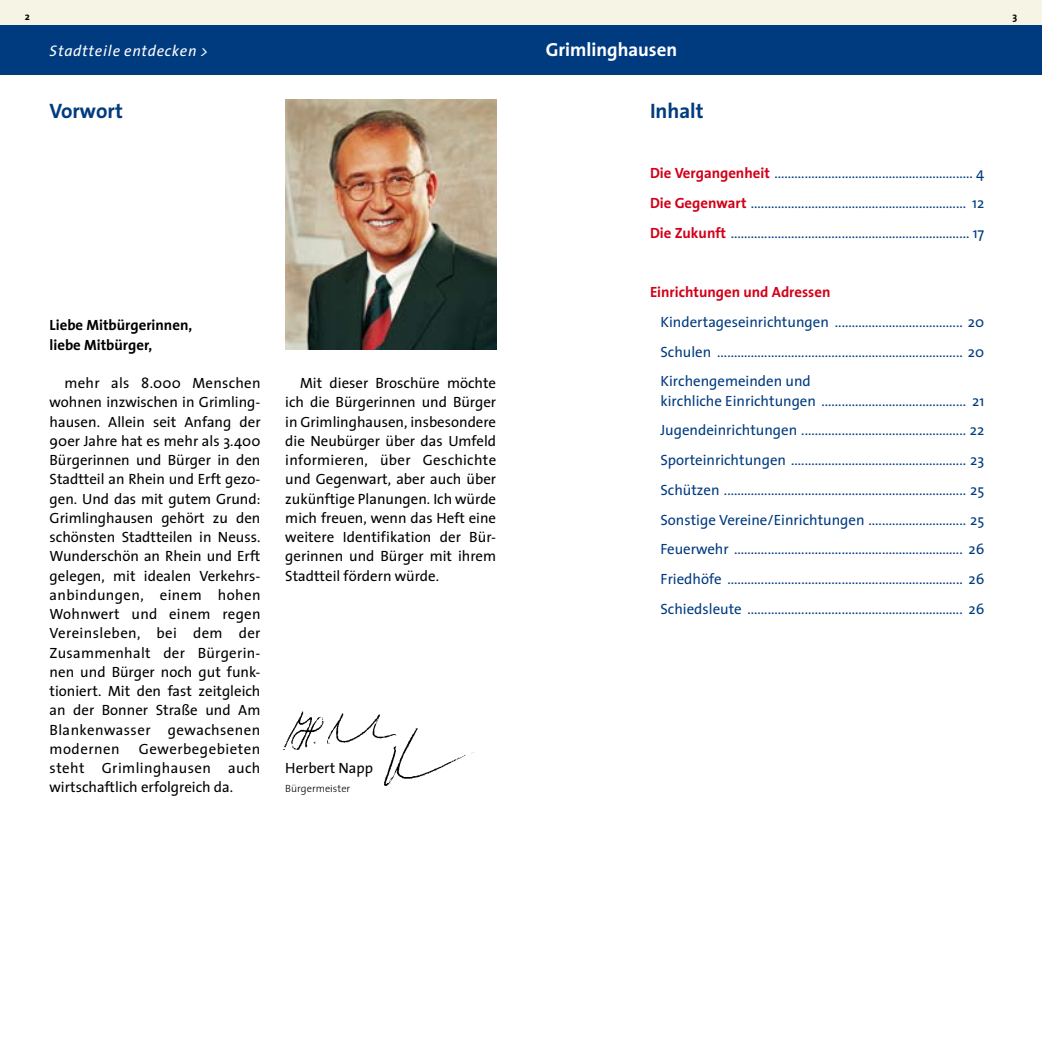
<style>
.page{position:relative;width:1042px;height:1042px;background:#fff}
.page>*{position:absolute;margin:0;border:0;box-sizing:border-box;transform-origin:0 0}
.t1{font:700 21px "Thesis Sans";color:#003b7f}
.t2{font:700 18.9px "Thesis Sans";color:#fff}
.t3{font:italic 15.4px "Thesis Sans";color:#fff}
.t4{font:14.88px/29.8px "Thesis Sans";color:#003b7f;text-align:justify}
.t5{font:14.88px/19.2px "Thesis Sans";color:#000;text-align:justify}
.t6{font:700 14.88px/19.2px "Thesis Sans";color:#000}
.t7{font:700 14.88px "Thesis Sans";color:#d20019}
.t8{font:300 10.5px "Thesis Sans";color:#000}
.s1{font-weight:700;color:#d20019}
</style>
<div class="page">
<div style="left:0;top:0;width:521px;height:25px;background:#f6f4e5"></div>
<div style="left:0;top:25px;width:521px;height:49px;background:#003b7f"></div>
<div style="left:521px;top:0;width:521px;height:25px;background:#f6f4e5"></div>
<div style="left:521px;top:25px;width:521px;height:49px;background:#003b7f"></div>
<img style="left:283px;top:711px;width:191px;height:75px">
<img style="left:285px;top:99px;width:211px;height:250px">
<p class="t3" style="left:50px;top:43px;width:160px">Stadtteile entdecken &gt;</p>
<p class="t2" style="left:546px;top:39px;width:133px">Grimlinghausen</p>
<h1 class="t1" style="left:50px;top:100px;width:75px">Vorwort</h1>
<p class="t6" style="left:50px;top:316px;width:144px">Liebe Mitbürgerinnen, liebe Mitbürger,</p>
<p class="t5" style="left:50px;top:374px;width:212px;text-indent:15px">mehr als 8.000 Menschen wohnen inzwischen in Grimling&shy;hausen. Allein seit Anfang der 90er Jahre hat es mehr als 3.400<br>Bürgerinnen und Bürger in den Stadtteil an Rhein und Erft gezo&shy;gen. Und das mit gutem Grund:<br>Grimlinghausen gehört zu den schönsten Stadtteilen in Neuss.<br>Wunderschön an Rhein und Erft gelegen, mit idealen Verkehrs&shy;anbindungen, einem hohen Wohnwert und einem regen Vereinsleben, bei dem der Zusammenhalt der Bürgerin&shy;nen und Bürger noch gut funk&shy;tioniert. Mit den fast zeitgleich an der Bonner Straße und Am Blankenwasser gewachsenen modernen</p>
<p class="t5" style="left:50px;top:740px;width:212px;text-indent:89px">Gewerbegebieten steht Grimlinghausen auch wirtschaftlich erfolgreich da.</p>
<p class="t5" style="left:285px;top:374px;width:212px;text-indent:15px">Mit dieser Broschüre möchte ich die Bürgerinnen und Bürger in Grimlinghausen, insbesondere die Neubürger über das Umfeld informieren, über Geschichte und Gegenwart, aber auch über zukünftige Planungen. Ich würde mich freuen, wenn das Heft eine weitere Identifikation der Bür&shy;gerinnen und Bürger mit ihrem Stadtteil fördern würde.</p>
<p class="t5" style="left:285px;top:759px;width:89px">Herbert Napp</p>
<p class="t8" style="left:285px;top:783px;width:67px">Bürgermeister</p>
<h1 class="t1" style="left:650px;top:100px;width:55px">Inhalt</h1>
<p class="t4" style="left:650px;top:159px;width:336px"><span class="s1">Die Vergangenheit</span> ........................................................... 4<br><span class="s1">Die Gegenwart</span> ................................................................ 12<br><span class="s1">Die Zukunft</span> ....................................................................... 17</p>
<p class="t7" style="left:650px;top:284px;width:182px">Einrichtungen und Adressen</p>
<p class="t4" style="left:660px;top:308px;width:325px">Kindertageseinrichtungen ...................................... 20<br>Schulen ......................................................................... 20<br>Kirchengemeinden und</p>
<p class="t4" style="left:660px;top:386px;width:325px">kirchliche Einrichtungen ........................................... 21<br>Jugendeinrichtungen ................................................. 22<br>Sporteinrichtungen .................................................... 23<br>Schützen ........................................................................ 25<br>Sonstige Vereine/Einrichtungen ............................. 25<br>Feuerwehr .................................................................... 26<br>Friedhöfe ...................................................................... 26<br>Schiedsleute ................................................................ 26</p>
</div>
